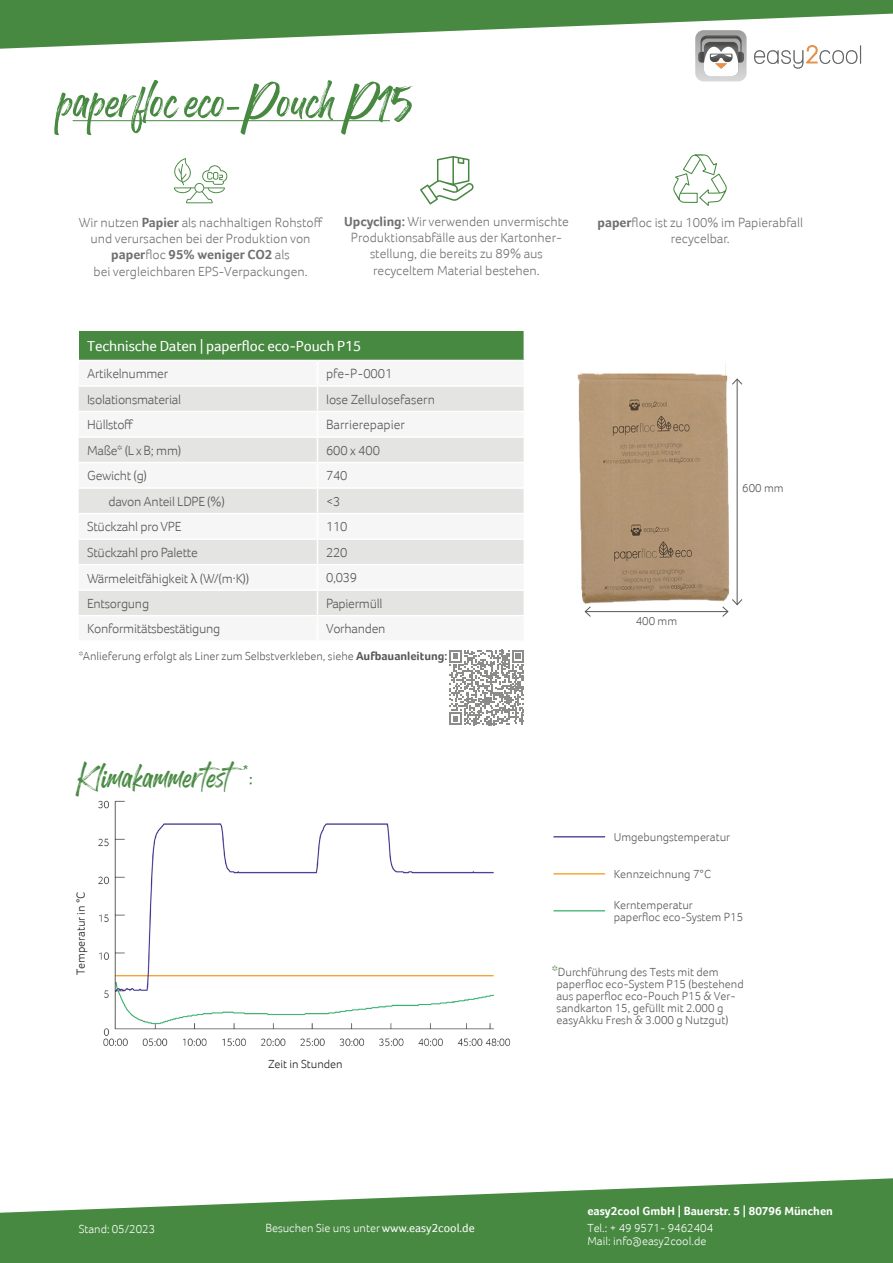
<style>
.page{position:relative;width:893px;height:1263px;background:#fff}
.page>*{position:absolute;margin:0;border:0;box-sizing:border-box;transform-origin:0 0}
.t1{font:57px "Rogthem";color:#488942}
.t2{font:37.5px "Rogthem";letter-spacing:.01em;color:#488942}
.t3{font:15px "Foco";letter-spacing:-.01em;color:#fff}
.t4{font:300 13.5px/16.2px "Foco";color:#70706f;text-align:center}
.t5{font:300 13.5px "Foco";letter-spacing:-.02em;color:#575756}
.t6{font:300 13.5px "Foco";color:#575756}
.t7{font:300 12px/12px "Foco";color:#575756}
.t8{font:300 12px/13.5px "Foco";color:#fff}
.t9{font:700 12px "Foco";color:#fff}
.t10{font:300 12px "Foco";color:#1d1d1b}
.s1{font-weight:700}
.s2{font-family:"Bahnschrift";font-weight:400}
.s3{font-weight:400}
.s4{font-weight:700;font-size:15px;color:#739c61}
</style>
<div class="page">
<img style="left:577px;top:362px;width:160px;height:251px">
<svg style="left:0;top:1178px;width:893px;height:85px;fill:#488942"></svg>
<hr style="left:73px;top:120px;width:317px;height:1px;background:#488942">
<svg style="left:0;top:0;width:893px;height:81px"></svg>
<div style="left:79px;top:331px;width:445px;height:29px;background:#488942"></div>
<svg style="left:79px;top:387px;width:445px;height:228px;fill:#e4e4e3"></svg>
<hr style="left:79px;top:411px;width:238px;height:1px;background:#fff">
<hr style="left:317px;top:411px;width:208px;height:1px;background:#fff">
<hr style="left:79px;top:436px;width:238px;height:2px;background:#fff">
<hr style="left:317px;top:436px;width:208px;height:2px;background:#fff">
<hr style="left:79px;top:462px;width:238px;height:1px;background:#fff">
<hr style="left:317px;top:462px;width:208px;height:1px;background:#fff">
<hr style="left:79px;top:487px;width:238px;height:2px;background:#fff">
<hr style="left:317px;top:487px;width:208px;height:2px;background:#fff">
<hr style="left:79px;top:513px;width:238px;height:1px;background:#fff">
<hr style="left:317px;top:513px;width:208px;height:1px;background:#fff">
<hr style="left:79px;top:538px;width:238px;height:2px;background:#fff">
<hr style="left:317px;top:538px;width:208px;height:2px;background:#fff">
<hr style="left:79px;top:564px;width:238px;height:1px;background:#fff">
<hr style="left:317px;top:564px;width:208px;height:1px;background:#fff">
<hr style="left:79px;top:589px;width:238px;height:2px;background:#fff">
<hr style="left:317px;top:589px;width:208px;height:2px;background:#fff">
<svg style="left:317px;top:387px;width:1px;height:228px"></svg>
<svg style="left:673px;top:155px;width:54px;height:51px"></svg>
<svg style="left:420px;top:156px;width:53px;height:48px"></svg>
<svg style="left:174px;top:158px;width:53px;height:45px"></svg>
<svg style="left:449px;top:650px;width:75px;height:75px"></svg>
<hr style="left:585px;top:611px;width:143px;height:1px;background:#575756">
<svg style="left:584px;top:606px;width:7px;height:11px"></svg>
<hr style="left:737px;top:379px;width:1px;height:226px;background:#575756">
<svg style="left:722px;top:598px;width:21px;height:19px"></svg>
<svg style="left:731px;top:378px;width:12px;height:7px"></svg>
<img style="left:99px;top:800px;width:412px;height:246px">
<img style="left:553px;top:836px;width:53px;height:76px">
<h1 class="t1" style="left:57px;top:49px;width:355px">paperfloc eco-Pouch P15</h1>
<p class="t4" style="left:79px;top:214px;width:245px">Wir nutzen <span class="s1">Papier</span> als nachhaltigen Rohstoff und verursachen bei der Produktion von <span class="s1">paper</span>floc <span class="s1">95% weniger CO2</span> als<br>bei vergleichbaren EPS-Verpackungen.</p>
<p class="t4" style="left:344px;top:213px;width:226px"><span class="s1">Upcycling:</span> Wir verwenden unvermischte Produktionsabfälle aus der Kartonher&shy;stellung, die bereits zu 89% aus recyceltem Material bestehen.</p>
<p class="t4" style="left:597px;top:214px;width:207px"><span class="s1">paper</span>floc ist zu 100% im Papierabfall recycelbar.</p>
<p class="t3" style="left:87px;top:337px;width:276px">Technische Daten | paperfloc eco-Pouch P15</p>
<p class="t5" style="left:87px;top:366px;width:82px">Artikelnummer</p>
<p class="t5" style="left:326px;top:366px;width:68px">pfe-P-0001</p>
<p class="t5" style="left:87px;top:391px;width:95px">Isolationsmaterial</p>
<p class="t6" style="left:326px;top:391px;width:110px">lose Zellulosefasern</p>
<p class="t5" style="left:87px;top:417px;width:48px">Hüllstoff</p>
<p class="t6" style="left:326px;top:417px;width:80px">Barrierepapier</p>
<p class="t5" style="left:87px;top:442px;width:96px">Maße* (L x B; mm)</p>
<p class="t5" style="left:326px;top:442px;width:56px">600 x 400</p>
<p class="t5" style="left:87px;top:468px;width:62px">Gewicht (g)</p>
<p class="t5" style="left:326px;top:468px;width:23px">740</p>
<p class="t5" style="left:108px;top:493px;width:118px">davon Anteil LDPE (%)</p>
<p class="t5" style="left:326px;top:493px;width:16px">&lt;3</p>
<p class="t5" style="left:87px;top:519px;width:96px">Stückzahl pro VPE</p>
<p class="t5" style="left:326px;top:519px;width:23px">110</p>
<p class="t5" style="left:87px;top:544px;width:112px">Stückzahl pro Palette</p>
<p class="t5" style="left:326px;top:544px;width:23px">220</p>
<p class="t5" style="left:87px;top:570px;width:164px">Wärmeleitfähigkeit <span class="s2">λ</span> (W/(m·K))</p>
<p class="t5" style="left:326px;top:570px;width:33px">0,039</p>
<p class="t5" style="left:87px;top:595px;width:64px">Entsorgung</p>
<p class="t5" style="left:326px;top:595px;width:58px">Papiermüll</p>
<p class="t5" style="left:87px;top:621px;width:135px">Konformitätsbestätigung</p>
<p class="t5" style="left:326px;top:621px;width:61px">Vorhanden</p>
<p class="t7" style="left:79px;top:650px;width:370px">*Anlieferung erfolgt als Liner zum Selbstverkleben, siehe <span class="s1">Aufbauanleitung:</span></p>
<h2 class="t2" style="left:74px;top:743px;width:179px">Klimakammertest *:</h2>
<p class="t10" style="left:74px;top:975px;width:85px;rotate:-90deg">Temperatur in °C</p>
<p class="t8" style="left:79px;top:1222px;width:78px">Stand: 05/2023</p>
<p class="t10" style="left:268px;top:1057px;width:76px">Zeit in Stunden</p>
<p class="t8" style="left:266px;top:1221px;width:211px">Besuchen Sie uns unter <span class="s3">www.easy2cool.de</span></p>
<p class="t7" style="left:636px;top:615px;width:43px">400 mm</p>
<p class="t7" style="left:742px;top:482px;width:43px">600 mm</p>
<p class="t7" style="left:614px;top:831px;width:118px">Umgebungstemperatur</p>
<p class="t7" style="left:614px;top:868px;width:99px">Kennzeichnung 7°C</p>
<p class="t7" style="left:614px;top:898px;width:131px">Kerntemperatur<br>paperfloc eco-System P15</p>
<p class="t7" style="left:557px;top:966px;width:189px;text-indent:-5px"><span class="s4">*</span>Durchführung des Tests mit dem paperfloc eco-System P15 (bestehend aus paperfloc eco-Pouch P15 &amp; Ver&shy;sandkarton 15, gefüllt mit 2.000 g easyAkku Fresh &amp; 3.000 g Nutzgut)</p>
<p class="t9" style="left:587px;top:1204px;width:247px">easy2cool GmbH | Bauerstr. 5 | 80796 München</p>
<p class="t8" style="left:587px;top:1221px;width:127px">Tel.: + 49 9571- 9462404<br>Mail: info@easy2cool.de</p>
</div>
